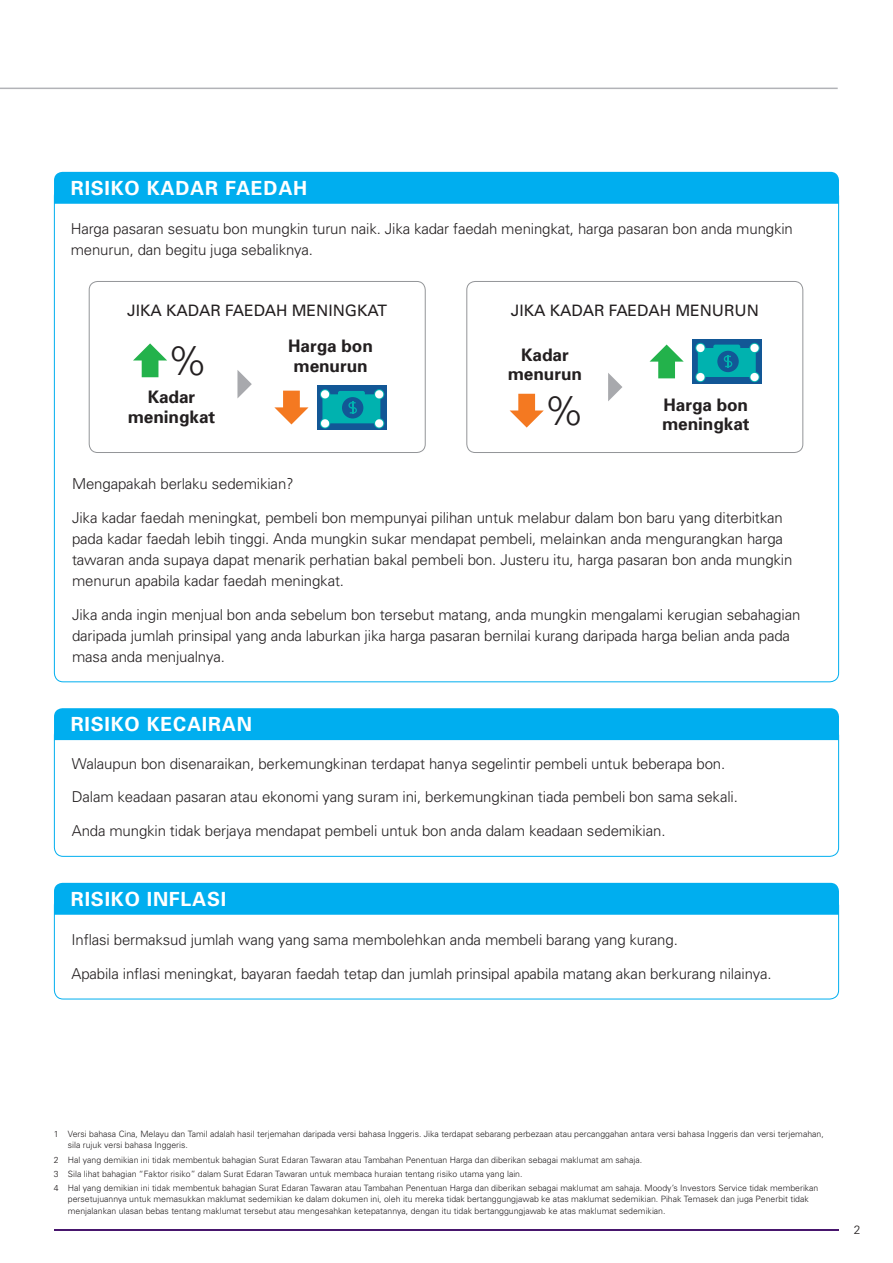
<style>
.page{position:relative;width:893px;height:1263px;background:#fff}
.page>*{position:absolute;margin:0;border:0;box-sizing:border-box;transform-origin:0 0}
.t1{font:300 40.95px "Univers";color:#231f20}
.t2{font:700 19.5px "Univers";letter-spacing:.04em;color:#fff}
.t3{font:700 17.25px/19.5px "Univers";letter-spacing:-.005em;color:#231f20;text-align:center}
.t4{font:15.75px "Univers";letter-spacing:-.005em;color:#231f20}
.t5{font:300 15px/21px "Univers";letter-spacing:-.01em;color:#231f20}
.t6{font:300 12px "Univers";color:#231f20}
.t7{font:300 8.7px/11.2px "Univers";color:#231f20}
</style>
<div class="page">
<hr style="left:0;top:88px;width:838px;height:1px;background:#b2b3b7">
<div style="left:54px;top:172px;width:785px;height:32px;background:#00aeef"></div>
<hr style="left:54px;top:1229px;width:785px;height:1px;background:#48166d">
<div style="left:54px;top:708px;width:785px;height:32px;background:#00aeef"></div>
<div style="left:54px;top:896px;width:785px;height:103px;border:1px solid #00aeef;border-radius:9px"></div>
<div style="left:54px;top:883px;width:785px;height:32px;background:#00aeef"></div>
<div style="left:89px;top:281px;width:337px;height:172px;border:1px solid #939598;border-radius:9px"></div>
<svg style="left:237px;top:370px;width:15px;height:28px"></svg>
<svg style="left:133px;top:343px;width:34px;height:34px"></svg>
<svg style="left:274px;top:391px;width:35px;height:33px"></svg>
<div style="left:317px;top:385px;width:70px;height:45px;background:#125796"></div>
<svg style="left:321px;top:390px;width:62px;height:38px"></svg>
<div style="left:466px;top:281px;width:337px;height:172px;border:1px solid #939598;border-radius:9px"></div>
<svg style="left:608px;top:373px;width:14px;height:28px"></svg>
<svg style="left:510px;top:394px;width:34px;height:34px"></svg>
<svg style="left:650px;top:344px;width:34px;height:34px"></svg>
<div style="left:692px;top:339px;width:70px;height:45px;background:#125796"></div>
<svg style="left:696px;top:344px;width:63px;height:37px"></svg>
<h2 class="t2" style="left:71px;top:175px;width:238px">RISIKO KADAR FAEDAH</h2>
<p class="t5" style="left:71px;top:218px;width:724px">Harga pasaran sesuatu bon mungkin turun naik. Jika kadar faedah meningkat, harga pasaran bon anda mungkin menurun, dan begitu juga sebaliknya.</p>
<p class="t4" style="left:127px;top:301px;width:261px">JIKA KADAR FAEDAH MENINGKAT</p>
<h1 class="t1" style="left:167px;top:335px;width:42px">%</h1>
<p class="t3" style="left:288px;top:336px;width:86px">Harga bon menurun</p>
<p class="t3" style="left:128px;top:387px;width:89px">Kadar meningkat</p>
<p class="t4" style="left:511px;top:300px;width:250px">JIKA KADAR FAEDAH MENURUN</p>
<p class="t3" style="left:508px;top:344px;width:76px">Kadar menurun</p>
<h1 class="t1" style="left:544px;top:386px;width:42px">%</h1>
<p class="t3" style="left:662px;top:394px;width:89px;text-align:left">Harga bon meningkat</p>
<p class="t5" style="left:72px;top:473px;width:223px">Mengapakah berlaku sedemikian?</p>
<p class="t5" style="left:72px;top:507px;width:722px">Jika kadar faedah meningkat, pembeli bon mempunyai pilihan untuk melabur dalam bon baru yang diterbitkan pada kadar faedah lebih tinggi. Anda mungkin sukar mendapat pembeli, melainkan anda mengurangkan harga tawaran anda supaya dapat menarik perhatian bakal pembeli bon. Justeru itu, harga pasaran bon anda mungkin menurun apabila kadar faedah meningkat.</p>
<p class="t5" style="left:72px;top:603px;width:730px">Jika anda ingin menjual bon anda sebelum bon tersebut matang, anda mungkin mengalami kerugian sebahagian daripada jumlah prinsipal yang anda laburkan jika harga pasaran bernilai kurang daripada harga belian anda pada masa anda menjualnya.</p>
<h2 class="t2" style="left:71px;top:712px;width:183px">RISIKO KECAIRAN</h2>
<p class="t5" style="left:72px;top:752px;width:655px">Walaupun bon disenaraikan, berkemungkinan terdapat hanya segelintir pembeli untuk beberapa bon.</p>
<p class="t5" style="left:72px;top:786px;width:667px">Dalam keadaan pasaran atau ekonomi yang suram ini, berkemungkinan tiada pembeli bon sama sekali.</p>
<p class="t5" style="left:72px;top:820px;width:595px">Anda mungkin tidak berjaya mendapat pembeli untuk bon anda dalam keadaan sedemikian.</p>
<h2 class="t2" style="left:71px;top:886px;width:157px">RISIKO INFLASI</h2>
<p class="t5" style="left:72px;top:929px;width:608px">Inflasi bermaksud jumlah wang yang sama membolehkan anda membeli barang yang kurang.</p>
<p class="t5" style="left:72px;top:963px;width:702px">Apabila inflasi meningkat, bayaran faedah tetap dan jumlah prinsipal apabila matang akan berkurang nilainya.</p>
<p class="t7" style="left:68px;top:1128px;width:757px;text-indent:-14px">1 Versi bahasa Cina, Melayu dan Tamil adalah hasil terjemahan daripada versi bahasa Inggeris. Jika terdapat sebarang perbezaan atau percanggahan antara versi bahasa Inggeris dan versi terjemahan, sila rujuk versi bahasa Inggeris.</p>
<p class="t7" style="left:54px;top:1152px;width:766px;line-height:14.2px">2 Hal yang demikian ini tidak membentuk bahagian Surat Edaran Tawaran atau Tambahan Penentuan Harga dan diberikan sebagai maklumat am sahaja.<br>3 Sila lihat bahagian “Faktor risiko” dalam Surat Edaran Tawaran untuk membaca huraian tentang risiko utama yang lain.<br>4 Hal yang demikian ini tidak membentuk bahagian Surat Edaran Tawaran atau Tambahan Penentuan Harga dan diberikan sebagai maklumat am sahaja. Moody’s Investors Service tidak memberikan</p>
<p class="t7" style="left:68px;top:1193px;width:742px">persetujuannya untuk memasukkan maklumat sedemikian ke dalam dokumen ini, oleh itu mereka tidak bertanggungjawab ke atas maklumat sedemikian. Pihak Temasek dan juga Penerbit tidak menjalankan ulasan bebas tentang maklumat tersebut atau mengesahkan ketepatannya, dengan itu tidak bertanggungjawab ke atas maklumat sedemikian.</p>
<p class="t6" style="left:854px;top:1222px;width:8px">2</p>
</div>
